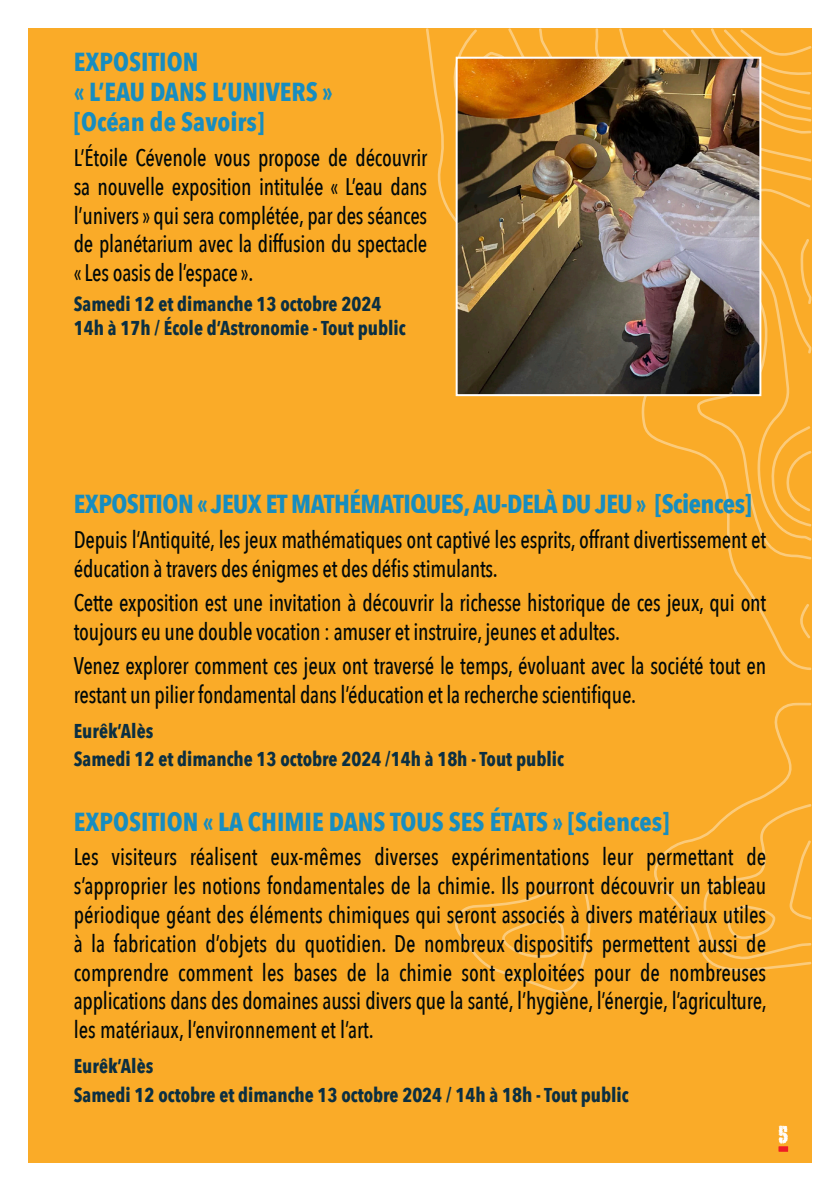
<style>
.page{position:relative;width:840px;height:1191px;background:#fff}
.page>*{position:absolute;margin:0;border:0;box-sizing:border-box;transform-origin:0 0}
.t1{font:700 26px/30px "Avenir Next Condensed";color:#178dc0}
.t2{font:700 26px "Avenir Next Condensed";letter-spacing:-.02em;color:#178dc0}
.t3{font:600 26px "Tripper Rough Pro";color:#fff;scale:.9 1}
.t4{font:500 24px/28.8px "Avenir Next Condensed";letter-spacing:-.01em;color:#000809;scale:.9 1}
.t5{font:700 20px/28.8px "Avenir Next Condensed";color:#0b2f42;scale:.95 1}
</style>
<div class="page">
<div style="left:28px;top:28px;width:783px;height:1134px;background:#faab28"></div>
<svg style="left:592px;top:56px;width:219px;height:614px"></svg>
<svg style="left:671px;top:134px;width:140px;height:426px"></svg>
<svg style="left:697px;top:145px;width:114px;height:403px"></svg>
<svg style="left:426px;top:28px;width:181px;height:193px"></svg>
<svg style="left:654px;top:702px;width:157px;height:270px"></svg>
<svg style="left:618px;top:28px;width:193px;height:106px"></svg>
<svg style="left:767px;top:425px;width:44px;height:102px"></svg>
<svg style="left:761px;top:187px;width:50px;height:167px"></svg>
<svg style="left:796px;top:602px;width:15px;height:37px"></svg>
<svg style="left:701px;top:803px;width:110px;height:157px"></svg>
<svg style="left:448px;top:28px;width:126px;height:184px"></svg>
<svg style="left:455px;top:884px;width:136px;height:109px"></svg>
<img style="left:458px;top:60px;width:300px;height:333px">
<div style="left:455px;top:57px;width:306px;height:339px;border:2px solid #fff"></div>
<div style="left:778px;top:1146px;width:9px;height:5px;background:#ee1d23"></div>
<p class="t1" style="left:74px;top:47px;width:260px">EXPOSITION<br>« L’EAU DANS L’UNIVERS » [Océan de Savoirs]</p>
<p class="t4" style="left:74px;top:143px;width:394px;text-align:justify">L’Étoile Cévenole vous propose de découvrir sa nouvelle exposition intitulée « L’eau dans l’univers » qui sera complétée, par des séances de planétarium avec la diffusion du spectacle « Les oasis de l’espace ».</p>
<p class="t5" style="left:74px;top:292px;width:350px;line-height:24px">Samedi 12 et dimanche 13 octobre 2024<br>14h à 17h / École d’Astronomie - Tout public</p>
<p class="t2" style="left:74px;top:488px;width:679px">EXPOSITION « JEUX ET MATHÉMATIQUES, AU-DELÀ DU JEU » [Sciences]</p>
<p class="t4" style="left:74px;top:525px;width:770px">Depuis l’Antiquité, les jeux mathématiques ont captivé les esprits, offrant divertissement et éducation à travers des énigmes et des défis stimulants.</p>
<p class="t4" style="left:74px;top:588px;width:770px">Cette exposition est une invitation à découvrir la richesse historique de ces jeux, qui ont toujours eu une double vocation : amuser et instruire, jeunes et adultes.</p>
<p class="t4" style="left:74px;top:651px;width:770px">Venez explorer comment ces jeux ont traversé le temps, évoluant avec la société tout en restant un pilier fondamental dans l’éducation et la recherche scientifique.</p>
<p class="t5" style="left:74px;top:716px;width:517px">Eurêk’Alès<br>Samedi 12 et dimanche 13 octobre 2024 /14h à 18h - Tout public</p>
<p class="t1" style="left:74px;top:806px;width:597px">EXPOSITION « LA CHIMIE DANS TOUS SES ÉTATS » [Sciences]</p>
<p class="t4" style="left:74px;top:842px;width:771px;text-align:justify">Les visiteurs réalisent eux-mêmes diverses expérimentations leur permettant de s’approprier les notions fondamentales de la chimie. Ils pourront découvrir un tableau périodique géant des éléments chimiques qui seront associés à divers matériaux utiles à la fabrication d’objets du quotidien. De nombreux dispositifs permettent aussi de comprendre comment les bases de la chimie sont exploitées pour de nombreuses applications dans des domaines aussi divers que la santé, l’hygiène, l’énergie, l’agriculture, les matériaux, l’environnement et l’art.</p>
<p class="t5" style="left:74px;top:1051px;width:585px">Eurêk’Alès<br>Samedi 12 octobre et dimanche 13 octobre 2024 / 14h à 18h - Tout public</p>
<p class="t3" style="left:778px;top:1113px;width:12px">5</p>
</div>
